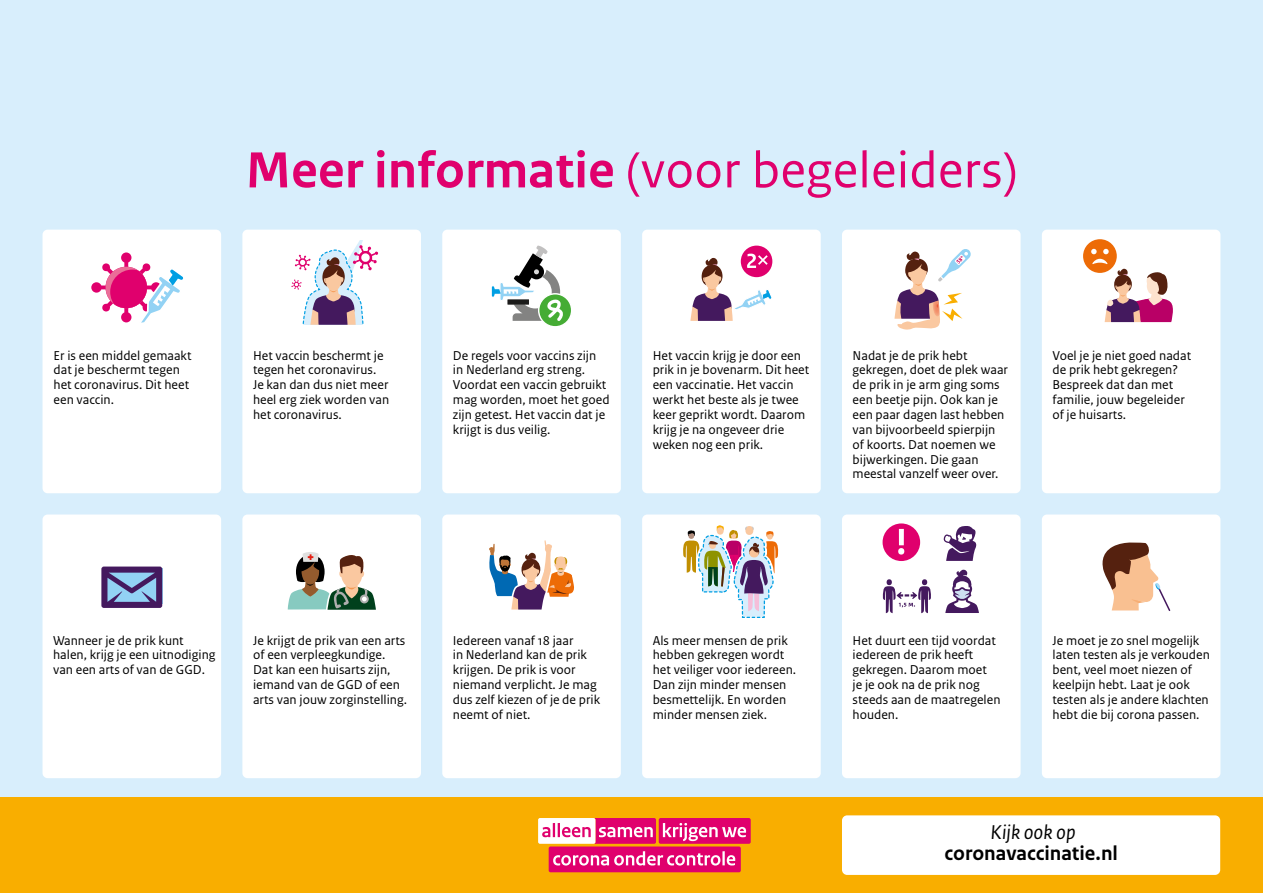
<style>
.page{position:relative;width:1263px;height:893px;background:#d8eefc}
.page>*{position:absolute;margin:0;border:0;box-sizing:border-box;transform-origin:0 0}
.t1{font:53.25px "Rijksoverheid Sans Text";color:#e0006d}
.t2{font:700 21px "Rijksoverheid Sans Text";color:#000}
.t3{font:italic 21px "Rijksoverheid Sans Text";color:#000}
.t4{font:13.5px/14.9px "Rijksoverheid Sans Text";color:#000}
.s1{font-weight:700}
</style>
<div class="page">
<div style="left:0;top:797px;width:1263px;height:96px;background:#f9ae00"></div>
<div style="left:842px;top:815px;width:378px;height:60px;background:#fff;border-radius:5px"></div>
<div style="left:43px;top:230px;width:178px;height:263px;background:#fff;border-radius:5px"></div>
<div style="left:442px;top:230px;width:179px;height:263px;background:#fff;border-radius:5px"></div>
<div style="left:242px;top:514px;width:179px;height:264px;background:#fff;border-radius:5px"></div>
<div style="left:842px;top:230px;width:178px;height:263px;background:#fff;border-radius:5px"></div>
<div style="left:642px;top:514px;width:179px;height:264px;background:#fff;border-radius:5px"></div>
<div style="left:242px;top:230px;width:179px;height:263px;background:#fff;border-radius:5px"></div>
<div style="left:43px;top:514px;width:178px;height:264px;background:#fff;border-radius:5px"></div>
<div style="left:642px;top:230px;width:179px;height:263px;background:#fff;border-radius:5px"></div>
<div style="left:442px;top:514px;width:179px;height:264px;background:#fff;border-radius:5px"></div>
<div style="left:1042px;top:230px;width:178px;height:263px;background:#fff;border-radius:5px"></div>
<div style="left:842px;top:514px;width:178px;height:264px;background:#fff;border-radius:5px"></div>
<div style="left:1042px;top:514px;width:178px;height:264px;background:#fff;border-radius:5px"></div>
<div style="left:659px;top:818px;width:92px;height:26px;background:#e0006d;border-radius:2px"></div>
<div style="left:538px;top:818px;width:57px;height:26px;background:#fff;border-radius:2px"></div>
<div style="left:549px;top:846px;width:192px;height:26px;background:#e0006d;border-radius:2px"></div>
<svg style="left:542px;top:818px;width:114px;height:26px"></svg>
<svg style="left:663px;top:823px;width:83px;height:18px"></svg>
<svg style="left:553px;top:851px;width:167px;height:14px"></svg>
<hr style="left:722px;top:851px;width:3px;height:14px;background:#fff">
<svg style="left:727px;top:855px;width:8px;height:10px"></svg>
<svg style="left:291px;top:241px;width:87px;height:84px"></svg>
<svg style="left:91px;top:252px;width:93px;height:71px"></svg>
<svg style="left:491px;top:246px;width:80px;height:81px"></svg>
<div style="left:741px;top:246px;width:31px;height:31px;background:#e0006d;border-radius:50%"></div>
<svg style="left:690px;top:254px;width:82px;height:67px"></svg>
<div style="left:882px;top:523px;width:38px;height:38px;background:#e0006d;border-radius:50%"></div>
<svg style="left:883px;top:579px;width:48px;height:34px"></svg>
<svg style="left:943px;top:526px;width:34px;height:35px"></svg>
<svg style="left:945px;top:570px;width:34px;height:43px"></svg>
<div style="left:899px;top:529px;width:5px;height:16px;background:#fff"></div>
<div style="left:898px;top:548px;width:6px;height:7px;background:#fff;border-radius:50%"></div>
<svg style="left:287px;top:552px;width:89px;height:58px"></svg>
<svg style="left:894px;top:249px;width:77px;height:81px"></svg>
<svg style="left:683px;top:525px;width:96px;height:93px"></svg>
<div style="left:1083px;top:239px;width:34px;height:34px;background:#ed6b06;border-radius:50%"></div>
<svg style="left:1091px;top:249px;width:82px;height:73px"></svg>
<svg style="left:101px;top:567px;width:61px;height:41px;background:#666a9f"></svg>
<svg style="left:489px;top:540px;width:85px;height:70px"></svg>
<svg style="left:1102px;top:542px;width:68px;height:69px"></svg>
<h1 class="t1" style="left:246px;top:140px;width:774px"><span class="s1">Meer informatie</span> (voor begeleiders)</h1>
<p class="t4" style="left:54px;top:348px;width:139px">Er is een middel gemaakt dat je beschermt tegen het coronavirus. Dit heet een vaccin.</p>
<p class="t4" style="left:253px;top:348px;width:138px">Het vaccin beschermt je tegen het coronavirus.<br>Je kan dan dus niet meer heel erg ziek worden van het coronavirus.</p>
<p class="t4" style="left:453px;top:348px;width:158px">De regels voor vaccins zijn in Nederland erg streng.<br>Voordat een vaccin gebruikt mag worden, moet het goed zijn getest. Het vaccin dat je krijgt is dus veilig.</p>
<p class="t4" style="left:653px;top:348px;width:158px">Het vaccin krijg je door een prik in je bovenarm. Dit heet een vaccinatie. Het vaccin werkt het beste als je twee keer geprikt wordt. Daarom krijg je na ongeveer drie weken nog een prik.</p>
<p class="t4" style="left:853px;top:348px;width:157px">Nadat je de prik hebt gekregen, doet de plek waar de prik in je arm ging soms een beetje pijn. Ook kan je een paar dagen last hebben van bijvoorbeeld spierpijn of koorts. Dat noemen we bijwerkingen. Die gaan meestal vanzelf weer over.</p>
<p class="t4" style="left:1052px;top:348px;width:140px">Voel je je niet goed nadat de prik hebt gekregen?<br>Bespreek dat dan met familie, jouw begeleider of je huisarts.</p>
<p class="t4" style="left:53px;top:633px;width:164px">Wanneer je de prik kunt halen, krijg je een uitnodiging van een arts of van de GGD.</p>
<p class="t4" style="left:253px;top:633px;width:156px">Je krijgt de prik van een arts of een verpleegkundige.<br>Dat kan een huisarts zijn, iemand van de GGD of een arts van jouw zorginstelling.</p>
<p class="t4" style="left:453px;top:633px;width:149px">Iedereen vanaf 18 jaar<br>in Nederland kan de prik krijgen. De prik is voor niemand verplicht. Je mag dus zelf kiezen of je de prik neemt of niet.</p>
<p class="t4" style="left:653px;top:633px;width:145px">Als meer mensen de prik hebben gekregen wordt het veiliger voor iedereen.<br>Dan zijn minder mensen besmettelijk. En worden minder mensen ziek.</p>
<p class="t4" style="left:853px;top:633px;width:149px">Het duurt een tijd voordat iedereen de prik heeft gekregen. Daarom moet<br>je je ook na de prik nog steeds aan de maatregelen houden.</p>
<p class="t4" style="left:1052px;top:633px;width:159px">Je moet je zo snel mogelijk laten testen als je verkouden bent, veel moet niezen of keelpijn hebt. Laat je ook testen als je andere klachten hebt die bij corona passen.</p>
<p class="t3" style="left:990px;top:820px;width:87px">Kijk ook op</p>
<p class="t2" style="left:944px;top:841px;width:175px">coronavaccinatie.nl</p>
</div>
